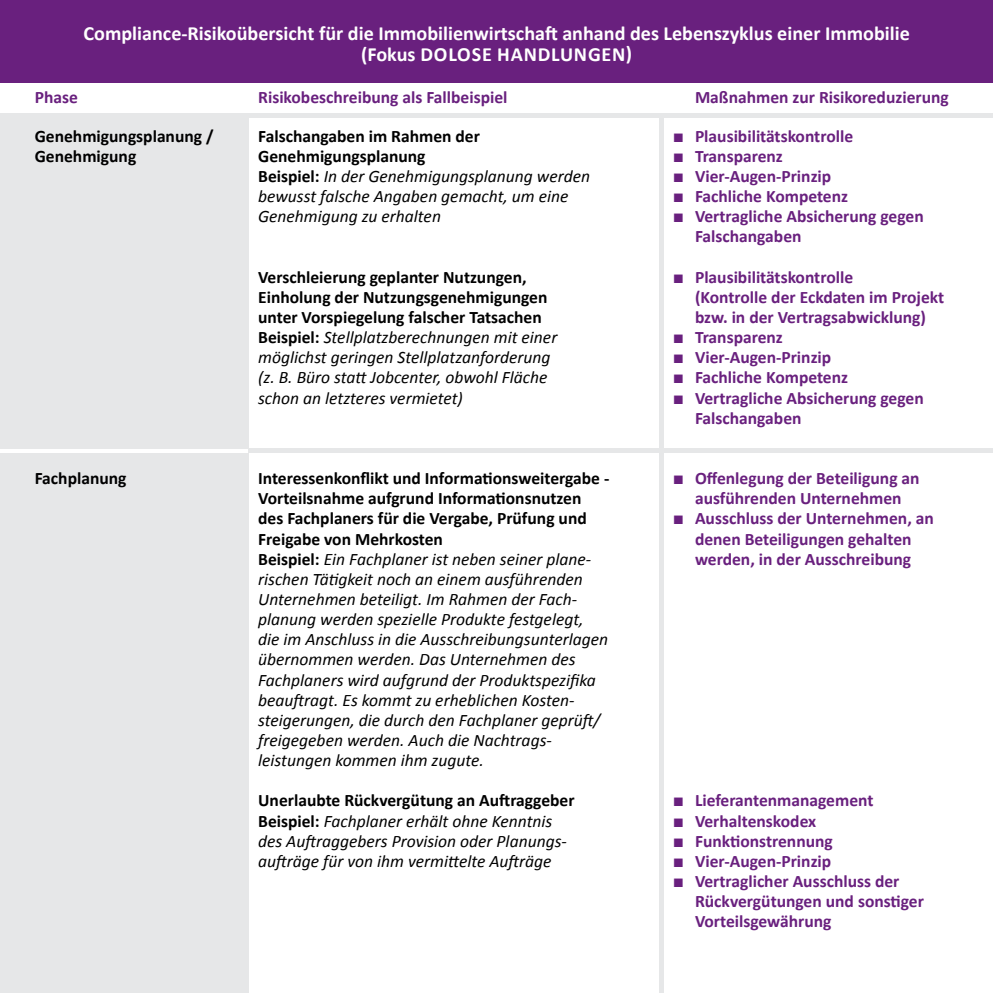
<style>
.page{position:relative;width:993px;height:993px;background:#fff}
.page>*{position:absolute;margin:0;border:0;box-sizing:border-box;transform-origin:0 0}
.t1{font:700 20.12px/20.7px "Calibri";color:#fff}
.t2{font:italic 17.5px/20.1px "Calibri";color:#000}
.t3{font:700 17.5px/20.1px "Calibri";color:#69207e}
.t4{font:700 17.5px "Calibri";color:#000}
.s1{font-weight:700;font-style:normal}
</style>
<div class="page">
<div style="left:0;top:453px;width:248px;height:539px;background:#e6e7e8"></div>
<div style="left:0;top:113px;width:248px;height:335px;background:#e6e7e8"></div>
<div style="left:0;top:0;width:992px;height:82px;background:#69207e"></div>
<div style="left:248px;top:448px;width:744px;height:5px;background:#e6e7e8"></div>
<div style="left:248px;top:113px;width:744px;height:5px;background:#e6e7e8"></div>
<hr style="left:659px;top:118px;width:4px;height:874px;background:#e6e7e8">
<p class="t1" style="left:361px;top:22px;width:550px;text-indent:-277px">Compliance-Risikoübersicht für die Immobilienwirtschaft anhand des Lebenszyklus einer Immobilie (Fokus Dolose Handlu</p>
<p class="t1" style="left:573px;top:43px;width:60px">ngen)</p>
<p class="t3" style="left:35px;top:86px;width:45px">Phase</p>
<p class="t3" style="left:258px;top:86px;width:251px">Risikobeschreibung als Fallbeispiel</p>
<p class="t4" style="left:35px;top:125px;width:180px">Genehmigungsplanung /</p>
<p class="t4" style="left:258px;top:125px;width:223px">Falschangaben im Rahmen der</p>
<p class="t4" style="left:35px;top:145px;width:103px">Genehmigung</p>
<p class="t2" style="left:258px;top:145px;width:333px"><span class="s1">Genehmigungsplanung<br>Beispiel:</span> In der Genehmigungsplanung werden bewusst falsche Angaben gemacht, um eine Genehmigung zu erhalten</p>
<p class="t2" style="left:258px;top:266px;width:300px"><span class="s1">Verschleierung geplanter Nutzungen, Einholung der N utzungsgenehmigungen unter Vorspiegelung falscher Tatsachen Beispiel:</span> Stellplatzberechnungen mit einer möglichst geringen Stellplatzanforderung (z. B. Büro statt Jobcenter, obwohl Fläche schon an letzteres vermietet)</p>
<p class="t4" style="left:35px;top:467px;width:93px">Fachplanung</p>
<p class="t2" style="left:258px;top:467px;width:352px"><span class="s1">Interessenkonflikt und Informationsweitergabe - Vorteilsnahme aufgrund Informationsnutzen des Fachplaners für die Vergabe, Prüfung und Freigabe von Mehrkosten<br>Beispiel:</span> Ein Fachplaner ist neben seiner plane&shy;rischen Tätigkeit noch an einem ausführenden Unternehmen beteiligt. Im Rahmen der Fach&shy;planung werden spezielle Produkte festgelegt,<br>die im Anschluss in die Ausschreibungsunterlagen übernommen werden. Das Unternehmen des Fachplaners wird aufgrund der Produktspezifika beauftragt. Es kommt zu erheblichen Kosten&shy;steigerungen, die durch den Fachplaner geprüft/ freigegeben werden. Auch die Nachtrags&shy;leistungen kommen ihm zugute.</p>
<p class="t2" style="left:258px;top:789px;width:318px"><span class="s1">Unerlaubte Rückvergütung an Auftraggeber Beispiel:</span> Fachplaner erhält ohne Kenntnis des Auftraggebers Provision oder Planungs&shy;aufträge für von ihm vermittelte Aufträge</p>
<p class="t3" style="left:694px;top:86px;width:255px">Maßnahmen zur Risikoreduzierung</p>
<p class="t3" style="left:673px;top:125px;width:181px">■ Plausibilitätskontrolle</p>
<p class="t3" style="left:673px;top:145px;width:110px">■ Transparenz</p>
<p class="t3" style="left:673px;top:165px;width:159px">■ Vier-Augen-Prinzip</p>
<p class="t3" style="left:673px;top:185px;width:175px">■ Fachliche Kompetenz</p>
<p class="t3" style="left:694px;top:205px;width:230px;text-indent:-21px">■ Vertragliche Absicherung gegen<br>Falschangaben</p>
<p class="t3" style="left:694px;top:266px;width:250px;text-indent:-21px">■ Plausibilitätskontrolle<br>(Kontrolle der Eckdaten im Projekt bzw. in der Vertragsabwicklung)</p>
<p class="t3" style="left:673px;top:326px;width:110px">■ Transparenz</p>
<p class="t3" style="left:673px;top:346px;width:159px">■ Vier-Augen-Prinzip</p>
<p class="t3" style="left:673px;top:366px;width:175px">■ Fachliche Kompetenz</p>
<p class="t3" style="left:694px;top:386px;width:230px;text-indent:-21px">■ Vertragliche Absicherung gegen<br>Falschangaben</p>
<p class="t3" style="left:673px;top:467px;width:247px;text-align:center">■ Offenlegung der Beteiligung an ausführenden Unternehmen</p>
<p class="t3" style="left:673px;top:507px;width:261px;text-align:center">■ Ausschluss der Unternehmen, an denen Beteiligungen gehalten werden, in der Ausschreibung</p>
<p class="t3" style="left:673px;top:789px;width:201px">■ Lieferantenmanagement</p>
<p class="t3" style="left:673px;top:809px;width:144px">■ Verhaltenskodex</p>
<p class="t3" style="left:673px;top:829px;width:160px">■ Funktionstrennung</p>
<p class="t3" style="left:673px;top:849px;width:159px">■ Vier-Augen-Prinzip</p>
<p class="t3" style="left:694px;top:869px;width:230px;text-indent:-21px">■ Vertraglicher Ausschluss der<br>Rückvergütungen und sonstiger<br>Vorteilsgewährung</p>
</div>
